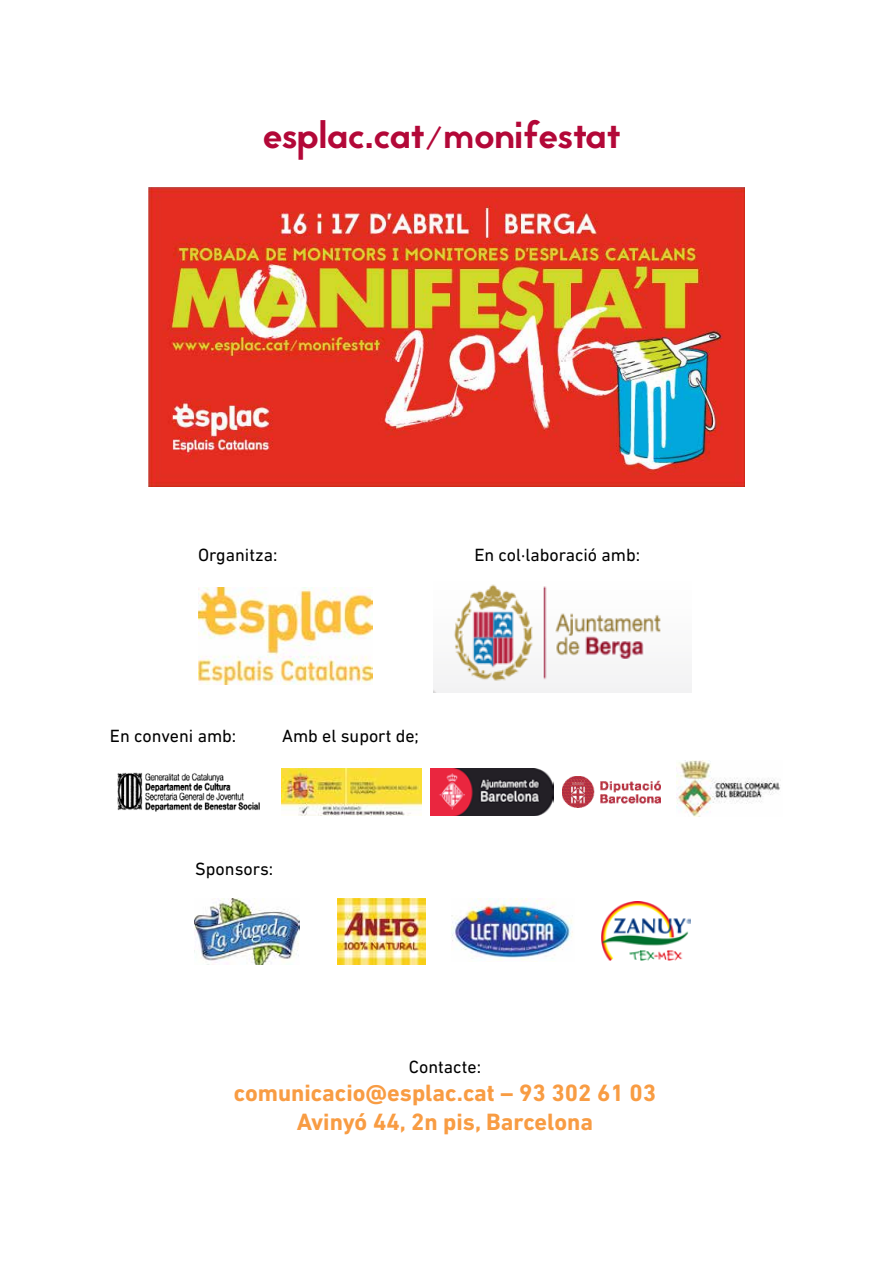
<style>
.page{position:relative;width:893px;height:1263px;background:#fff}
.page>*{position:absolute;margin:0;border:0;box-sizing:border-box;transform-origin:0 0}
.t1{font:37.5px "Jaapokki";color:#b30838}
.t2{font:700 24px/28.8px "DIN Next LT Pro";color:#f89c43;text-align:center}
.t3{font:18px "DIN Next LT Pro";color:#000}
</style>
<div class="page">
<img style="left:198px;top:587px;width:174px;height:98px">
<img style="left:433px;top:584px;width:258px;height:108px">
<img style="left:677px;top:760px;width:104px;height:56px">
<img style="left:282px;top:769px;width:139px;height:47px">
<img style="left:117px;top:772px;width:143px;height:40px">
<img style="left:431px;top:769px;width:122px;height:47px">
<img style="left:563px;top:776px;width:97px;height:32px">
<img style="left:148px;top:187px;width:597px;height:300px">
<img style="left:195px;top:898px;width:104px;height:66px">
<img style="left:338px;top:898px;width:88px;height:66px">
<img style="left:452px;top:898px;width:121px;height:64px">
<img style="left:602px;top:901px;width:88px;height:60px">
<h1 class="t1" style="left:263px;top:109px;width:360px">esplac.cat/monifestat</h1>
<p class="t3" style="left:198px;top:544px;width:81px">Organitza:</p>
<p class="t3" style="left:474px;top:544px;width:167px">En col·laboració amb:</p>
<p class="t3" style="left:110px;top:725px;width:128px">En conveni amb:</p>
<p class="t3" style="left:282px;top:725px;width:138px">Amb el suport de;</p>
<p class="t3" style="left:195px;top:858px;width:79px">Sponsors:</p>
<p class="t3" style="left:409px;top:1056px;width:74px">Contacte:</p>
<h2 class="t2" style="left:234px;top:1079px;width:424px">comunicacio@esplac.cat – 93 302 61 03<br>Avinyó 44, 2n pis, Barcelona</h2>
</div>
